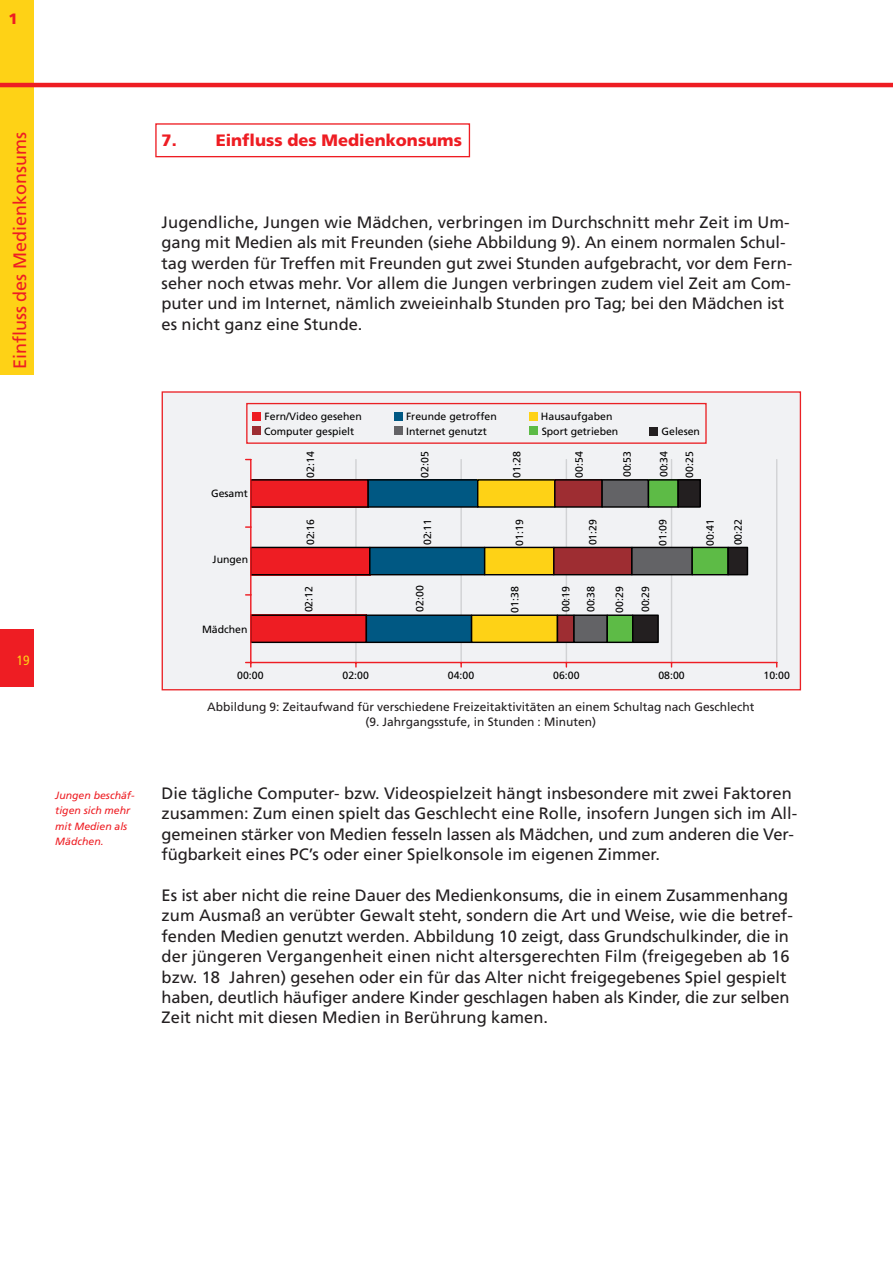
<style>
.page{position:relative;width:893px;height:1263px;background:#fff}
.page>*{position:absolute;margin:0;border:0;box-sizing:border-box;transform-origin:0 0}
.t1{font:18px "Frutiger";color:#ee1d23}
.t2{font:16.5px/20.4px "Frutiger";color:#231f20}
.t3{font:900 16.5px "Frutiger";color:#ee1d23}
.t4{font:900 15px "Frutiger";color:#ee1d23}
.t5{font:condensed 13.5px "Frutiger";color:#fed216}
.t6{font:12px/15.3px "Frutiger";color:#231f20;text-align:center}
.t7{font:10.5px "Frutiger";letter-spacing:-.005em;color:#000}
.t8{font:italic 10.5px/15.3px "Frutiger";color:#ee1d23}
</style>
<div class="page">
<div style="left:0;top:629px;width:34px;height:58px;background:#ee1d23"></div>
<div style="left:0;top:0;width:34px;height:375px;background:#fed216"></div>
<hr style="left:0;top:83px;width:892px;height:4px;background:#ee1d23">
<div style="left:155px;top:123px;width:315px;height:34px;border:1px solid #ee1d23"></div>
<div style="left:162px;top:392px;width:638px;height:298px;background:#f1f2f4"></div>
<hr style="left:355px;top:460px;width:1px;height:203px;background:#d1d2d4">
<hr style="left:460px;top:460px;width:2px;height:203px;background:#d1d2d4">
<hr style="left:565px;top:460px;width:2px;height:203px;background:#d1d2d4">
<hr style="left:670px;top:460px;width:2px;height:203px;background:#d1d2d4">
<hr style="left:776px;top:460px;width:1px;height:203px;background:#d1d2d4">
<div style="left:250px;top:614px;width:117px;height:29px;background:#ee1d23"></div>
<div style="left:250px;top:615px;width:117px;height:28px;border:1px solid #000"></div>
<div style="left:250px;top:547px;width:120px;height:29px;background:#ee1d23"></div>
<div style="left:250px;top:547px;width:120px;height:28px;border:1px solid #000"></div>
<div style="left:250px;top:479px;width:119px;height:29px;background:#ee1d23"></div>
<div style="left:250px;top:479px;width:119px;height:29px;border:1px solid #000"></div>
<div style="left:366px;top:615px;width:105px;height:27px;background:#005883"></div>
<div style="left:365px;top:615px;width:107px;height:28px;border:1px solid #000"></div>
<div style="left:370px;top:547px;width:114px;height:28px;background:#005883"></div>
<div style="left:369px;top:547px;width:116px;height:28px;border:1px solid #000"></div>
<div style="left:368px;top:480px;width:109px;height:27px;background:#005883"></div>
<div style="left:367px;top:479px;width:111px;height:29px;border:1px solid #000"></div>
<div style="left:471px;top:615px;width:86px;height:27px;background:#fed216"></div>
<div style="left:471px;top:615px;width:87px;height:28px;border:1px solid #000"></div>
<div style="left:484px;top:547px;width:70px;height:28px;background:#fed216"></div>
<div style="left:484px;top:547px;width:70px;height:28px;border:1px solid #000"></div>
<div style="left:477px;top:480px;width:78px;height:27px;background:#fed216"></div>
<div style="left:477px;top:479px;width:78px;height:29px;border:1px solid #000"></div>
<div style="left:557px;top:615px;width:17px;height:27px;background:#9e2d32"></div>
<div style="left:556px;top:615px;width:18px;height:28px;border:1px solid #000"></div>
<div style="left:554px;top:547px;width:78px;height:28px;background:#9e2d32"></div>
<div style="left:553px;top:547px;width:79px;height:28px;border:1px solid #000"></div>
<div style="left:555px;top:480px;width:47px;height:27px;background:#9e2d32"></div>
<div style="left:554px;top:479px;width:49px;height:29px;border:1px solid #000"></div>
<div style="left:574px;top:615px;width:33px;height:27px;background:#636366"></div>
<div style="left:573px;top:615px;width:35px;height:28px;border:1px solid #000"></div>
<div style="left:632px;top:547px;width:60px;height:28px;background:#636366"></div>
<div style="left:631px;top:547px;width:62px;height:28px;border:1px solid #000"></div>
<div style="left:602px;top:480px;width:46px;height:27px;background:#636366"></div>
<div style="left:601px;top:479px;width:48px;height:29px;border:1px solid #000"></div>
<div style="left:607px;top:615px;width:25px;height:27px;background:#5dbb46"></div>
<div style="left:606px;top:615px;width:27px;height:28px;border:1px solid #000"></div>
<div style="left:692px;top:547px;width:36px;height:28px;background:#5dbb46"></div>
<div style="left:691px;top:547px;width:37px;height:28px;border:1px solid #000"></div>
<div style="left:648px;top:480px;width:30px;height:27px;background:#5dbb46"></div>
<div style="left:647px;top:479px;width:31px;height:29px;border:1px solid #000"></div>
<div style="left:632px;top:615px;width:26px;height:27px;background:#231f20"></div>
<div style="left:632px;top:615px;width:26px;height:28px;border:1px solid #000"></div>
<div style="left:728px;top:547px;width:19px;height:28px;background:#231f20"></div>
<div style="left:727px;top:547px;width:21px;height:28px;border:1px solid #000"></div>
<div style="left:678px;top:480px;width:22px;height:27px;background:#231f20"></div>
<div style="left:677px;top:479px;width:23px;height:29px;border:1px solid #000"></div>
<hr style="left:251px;top:662px;width:525px;height:1px;background:#ee1d23">
<hr style="left:250px;top:460px;width:1px;height:203px;background:#ee1d23">
<svg style="left:246px;top:662px;width:5px;height:5px"></svg>
<div style="left:246px;top:403px;width:460px;height:41px;border:1px solid #ea2125"></div>
<div style="left:252px;top:426px;width:9px;height:9px;background:#9e2d32"></div>
<div style="left:252px;top:412px;width:9px;height:9px;background:#ee1d23"></div>
<div style="left:393px;top:426px;width:9px;height:9px;background:#636366"></div>
<div style="left:393px;top:412px;width:9px;height:9px;background:#005883"></div>
<div style="left:529px;top:426px;width:9px;height:9px;background:#5dbb46"></div>
<div style="left:529px;top:412px;width:9px;height:9px;background:#fed216"></div>
<div style="left:649px;top:427px;width:9px;height:8px;background:#231f20"></div>
<p class="t4" style="left:9px;top:13px;width:11px">1</p>
<p class="t1" style="left:13px;top:369px;width:239px;rotate:-90deg">Einfluss des Medienkonsums</p>
<p class="t3" style="left:162px;top:134px;width:302px">7. Einfluss des Medienkonsums</p>
<p class="t2" style="left:162px;top:213px;width:632px">Jugendliche, Jungen wie Mädchen, verbringen im Durchschnitt mehr Zeit im Um&shy;gang mit Medien als mit Freunden (siehe Abbildung 9). An einem normalen Schul&shy;tag werden für Treffen mit Freunden gut zwei Stunden aufgebracht, vor dem Fern&shy;seher noch etwas mehr. Vor allem die Jungen verbringen zudem viel Zeit am Com&shy;puter und im Internet, nämlich zweieinhalb Stunden pro Tag; bei den Mädchen ist es nicht ganz eine Stunde.</p>
<p class="t7" style="left:264px;top:412px;width:99px">Fern/Video gesehen</p>
<p class="t7" style="left:406px;top:412px;width:92px">Freunde getroffen</p>
<p class="t7" style="left:541px;top:412px;width:73px">Hausaufgaben</p>
<p class="t7" style="left:264px;top:427px;width:91px">Computer gespielt</p>
<p class="t7" style="left:406px;top:427px;width:82px">Internet genutzt</p>
<p class="t7" style="left:541px;top:427px;width:78px">Sport getrieben</p>
<p class="t7" style="left:661px;top:427px;width:40px">Gelesen</p>
<p class="t5" style="left:17px;top:655px;width:14px">19</p>
<p class="t8" style="left:55px;top:789px;width:81px">Jungen beschäf&shy;tigen sich mehr mit Medien als<br>Mädchen.</p>
<p class="t7" style="left:211px;top:490px;width:38px">Gesamt</p>
<p class="t7" style="left:213px;top:556px;width:37px">Jungen</p>
<p class="t7" style="left:202px;top:625px;width:47px">Mädchen</p>
<p class="t7" style="left:306px;top:478px;width:28px;rotate:-90deg">02:14</p>
<p class="t7" style="left:306px;top:545px;width:28px;rotate:-90deg">02:16</p>
<p class="t7" style="left:304px;top:612px;width:28px;rotate:-90deg">02:12</p>
<p class="t7" style="left:420px;top:478px;width:28px;rotate:-90deg">02:05</p>
<p class="t7" style="left:512px;top:478px;width:28px;rotate:-90deg">01:28</p>
<p class="t7" style="left:574px;top:478px;width:28px;rotate:-90deg">00:54</p>
<p class="t7" style="left:623px;top:477px;width:28px;rotate:-90deg">00:53</p>
<p class="t7" style="left:659px;top:477px;width:28px;rotate:-90deg">00:34</p>
<p class="t7" style="left:685px;top:478px;width:28px;rotate:-90deg">00:25</p>
<p class="t7" style="left:423px;top:545px;width:28px;rotate:-90deg">02:11</p>
<p class="t7" style="left:515px;top:546px;width:28px;rotate:-90deg">01:19</p>
<p class="t7" style="left:588px;top:545px;width:28px;rotate:-90deg">01:29</p>
<p class="t7" style="left:658px;top:546px;width:28px;rotate:-90deg">01:09</p>
<p class="t7" style="left:706px;top:546px;width:28px;rotate:-90deg">00:41</p>
<p class="t7" style="left:734px;top:545px;width:28px;rotate:-90deg">00:22</p>
<p class="t7" style="left:416px;top:612px;width:28px;rotate:-90deg">02:00</p>
<p class="t7" style="left:510px;top:613px;width:28px;rotate:-90deg">01:38</p>
<p class="t7" style="left:561px;top:612px;width:28px;rotate:-90deg">00:19</p>
<p class="t7" style="left:586px;top:612px;width:28px;rotate:-90deg">00:38</p>
<p class="t7" style="left:615px;top:613px;width:28px;rotate:-90deg">00:29</p>
<p class="t7" style="left:641px;top:612px;width:28px;rotate:-90deg">00:29</p>
<p class="t7" style="left:237px;top:671px;width:28px">00:00</p>
<p class="t7" style="left:342px;top:671px;width:28px">02:00</p>
<p class="t7" style="left:448px;top:671px;width:28px">04:00</p>
<p class="t7" style="left:553px;top:671px;width:28px">06:00</p>
<p class="t7" style="left:658px;top:671px;width:28px">08:00</p>
<p class="t7" style="left:763px;top:671px;width:28px">10:00</p>
<p class="t6" style="left:207px;top:700px;width:549px">Abbildung 9: Zeitaufwand für verschiedene Freizeitaktivitäten an einem Schultag nach Geschlecht (9. Jahrgangsstufe, in Stunden : Minuten)</p>
<p class="t2" style="left:162px;top:784px;width:637px">Die tägliche Computer- bzw. Videospielzeit hängt insbesondere mit zwei Faktoren zusammen: Zum einen spielt das Geschlecht eine Rolle, insofern Jungen sich im All&shy;gemeinen stärker von Medien fesseln lassen als Mädchen, und zum anderen die Ver&shy;fügbarkeit eines PC’s oder einer Spielkonsole im eigenen Zimmer.</p>
<p class="t2" style="left:162px;top:886px;width:632px">Es ist aber nicht die reine Dauer des Medienkonsums, die in einem Zusammenhang zum Ausmaß an verübter Gewalt steht, sondern die Art und Weise, wie die betref&shy;fenden Medien genutzt werden. Abbildung 10 zeigt, dass Grundschulkinder, die in der jüngeren Vergangenheit einen nicht altersgerechten Film (freigegeben ab 16 bzw. 18 Jahren) gesehen oder ein für das Alter nicht freigegebenes Spiel gespielt haben, deutlich häufiger andere Kinder geschlagen haben als Kinder, die zur selben Zeit nicht mit diesen Medien in Berührung kamen.</p>
</div>
